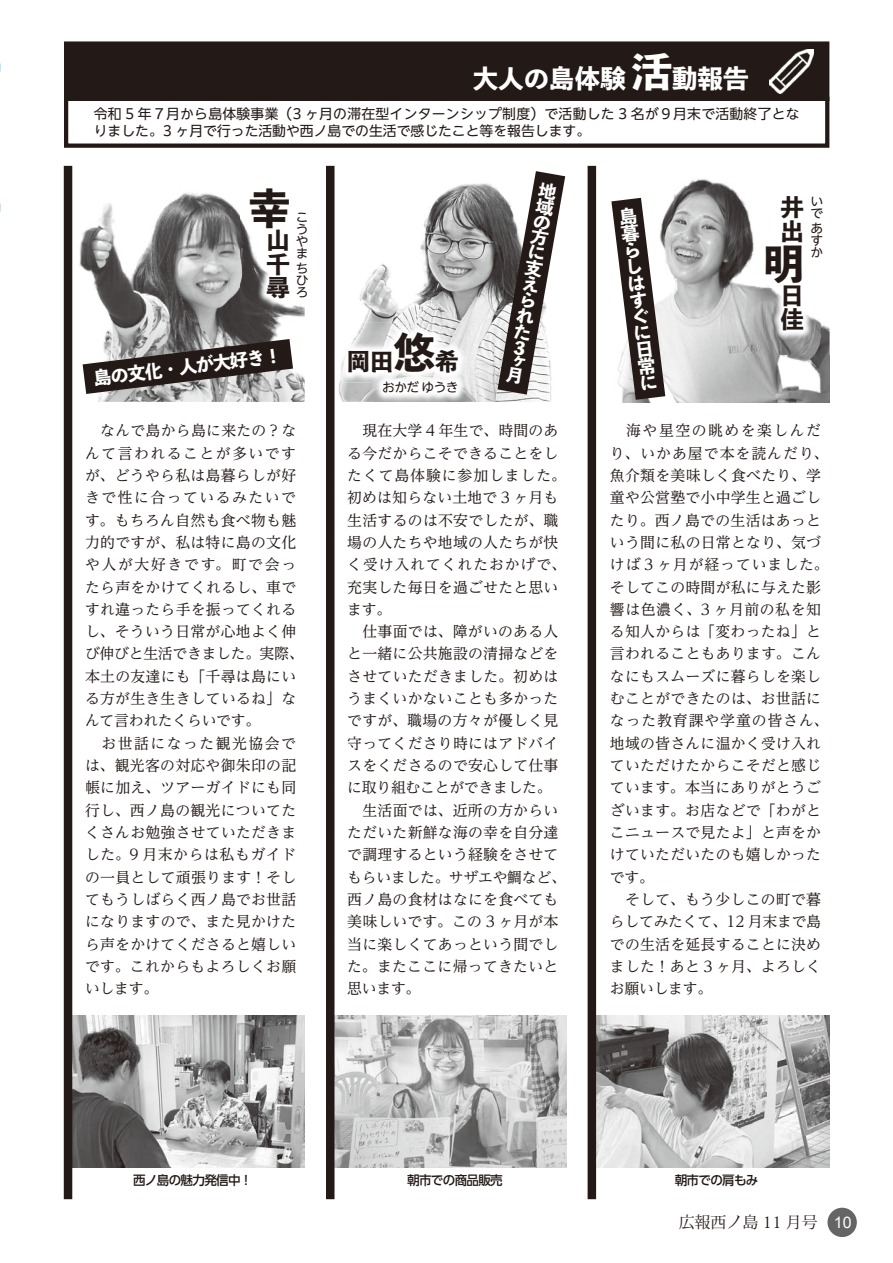
<style>
.page{position:relative;width:893px;height:1263px;background:#fff}
.page>*{position:absolute;margin:0;border:0;box-sizing:border-box;transform-origin:0 0}
.t1{font:41.4px "P Bunkyu Md Go Std EB";color:#231916}
.t2{font:25.5px "P Bunkyu Md Go Std EB";color:#fff}
.t3{font:23.4px/23.4px "P Bunkyu Md Go Std EB";color:#231916}
.t4{font:18px/16.6px "P Bunkyu Md Go Std EB";color:#fff;text-align:justify}
.t5{font:17.4px/15.9px "P Bunkyu Md Go Std EB";color:#fff;text-align:justify;scale:1.04 1}
.t6{font:15.9px "Koz Min Pro";color:#231916}
.t7{font:15.9px "Arial";color:#fff}
.t8{font:14.85px/22.4px "UD Reimin Pr 6 N";letter-spacing:.015em;color:#231916}
.t9{font:13.8px/17px "PUD Shin Go NT Pr 6 N";letter-spacing:.02em;color:#231916}
.t10{font:500 12.75px "UD Shin Go Pr 6 N";letter-spacing:-.05em;color:#231916}
.t11{font:12.75px/12.1px "PUD Shin Go NT Pr 6 N";letter-spacing:-.05em;color:#231916;text-align:justify}
.s1{font-size:40.35px}
.s2{font-size:41.4px}
</style>
<div class="page">
<div style="left:827px;top:1208px;width:30px;height:29px;background:#666565;border-radius:50%"></div>
<img style="left:72px;top:1015px;width:233px;height:152px">
<img style="left:334px;top:1015px;width:233px;height:152px">
<img style="left:596px;top:1015px;width:234px;height:152px">
<img style="left:72px;top:166px;width:233px;height:236px">
<img style="left:240px;top:178px;width:59px;height:130px">
<svg style="left:83px;top:339px;width:210px;height:55px;background:#66605f"></svg>
<img style="left:596px;top:166px;width:234px;height:236px">
<img style="left:756px;top:186px;width:57px;height:154px">
<svg style="left:611px;top:198px;width:54px;height:202px"></svg>
<img style="left:334px;top:166px;width:232px;height:236px">
<img style="left:339px;top:323px;width:129px;height:59px">
<img style="left:349px;top:351px;width:43px;height:22px">
<img style="left:394px;top:332px;width:41px;height:39px">
<img style="left:435px;top:350px;width:23px;height:21px">
<img style="left:374px;top:371px;width:93px;height:31px">
<svg style="left:374px;top:371px;width:18px;height:2px"></svg>
<img style="left:435px;top:371px;width:23px;height:2px">
<div style="left:64px;top:166px;width:8px;height:1033px;background:#231916"></div>
<div style="left:326px;top:166px;width:8px;height:1033px;background:#231916"></div>
<div style="left:588px;top:166px;width:8px;height:1033px;background:#231916"></div>
<div style="left:64px;top:41px;width:765px;height:56px;background:#231916"></div>
<div style="left:64px;top:97px;width:765px;height:51px;border:4px solid #231916"></div>
<img style="left:770px;top:49px;width:44px;height:44px">
<svg style="left:497px;top:171px;width:68px;height:224px"></svg>
<h2 class="t2" style="left:473px;top:59px;width:277px">大人の島体験<span class="s1">活</span>動報告</h2>
<p class="t9" style="left:94px;top:106px;width:707px">令和 5 年７月から島体験事業（3 ヶ月の滞在型インターンシップ制度）で活動した 3 名が９月末で活動終了となりました。3 ヶ月で行った活動や西ノ島での生活で感じたこと等を報告します。</p>
<h1 class="t1" style="left:249px;top:176px;width:42px">幸</h1>
<h3 class="t3" style="left:266px;top:227px;width:24px;text-align:justify">山千尋</h3>
<p class="t11" style="left:296px;top:211px;width:13px">こうやま</p>
<p class="t11" style="left:296px;top:262px;width:14px">ちひろ</p>
<p class="t4" style="left:93px;top:369px;width:191px;rotate:-7deg">島の文化・人が大好き!</p>
<h3 class="t3" style="left:347px;top:349px;width:113px">岡田<span class="s2">悠</span>希</h3>
<p class="t11" style="left:382px;top:381px;width:78px">おかだゆうき</p>
<p class="t5" style="left:540px;top:181px;width:10px;rotate:10deg">地域の方に支えられた</p>
<h3 class="t3" style="left:781px;top:194px;width:24px">井出</h3>
<h1 class="t1" style="left:763px;top:231px;width:40px">明</h1>
<h3 class="t3" style="left:781px;top:283px;width:24px">日佳</h3>
<p class="t4" style="left:618px;top:208px;width:11px;rotate:-7deg">島暮らしはすぐに日常に</p>
<p class="t11" style="left:810px;top:195px;width:14px">いで</p>
<p class="t11" style="left:810px;top:222px;width:13px">あすか</p>
<p class="t8" style="left:85px;top:419px;width:220px">　なんで島から島に来たの？なんて言われることが多いですが、どうやら私は島暮らしが好きで性に合っているみたいです。もちろん自然も食べ物も魅力的ですが、私は特に島の文化や人が大好きです。町で会ったら声をかけてくれるし、車ですれ違ったら手を振ってくれるし、そういう日常が心地よく伸び伸びと生活できました。実際、本土の友達にも「千尋は島にいる方が生き生きしているね」なんて言われたくらいです。<br>　お世話になった観光協会では、観光客の対応や御朱印の記帳に加え、ツアーガイドにも同行し、西ノ島の観光についてたくさんお勉強させていただきました。9 月末からは私もガイドの一員として頑張ります！そしてもうしばらく西ノ島でお世話になりますので、また見かけたら声をかけてくださると嬉しいです。これからもよろしくお願いします。</p>
<p class="t8" style="left:347px;top:419px;width:220px">　現在大学 4 年生で、時間のある今だからこそできることをしたくて島体験に参加しました。初めは知らない土地で 3 ヶ月も生活するのは不安でしたが、職場の人たちや地域の人たちが快く受け入れてくれたおかげで、充実した毎日を過ごせたと思います。<br>　仕事面では、障がいのある人と一緒に公共施設の清掃などをさせていただきました。初めはうまくいかないことも多かったですが、職場の方々が優しく見守ってくださり時にはアドバイスをくださるので安心して仕事に取り組むことができました。　生活面では、近所の方からいただいた新鮮な海の幸を自分達で調理するという経験をさせてもらいました。サザエや鯛など、西ノ島の食材はなにを食べても美味しいです。この 3 ヶ月が本当に楽しくてあっという間でした。またここに帰ってきたいと思います。</p>
<p class="t8" style="left:610px;top:419px;width:220px">　海や星空の眺めを楽しんだり、いかあ屋で本を読んだり、魚介類を美味しく食べたり、学童や公営塾で小中学生と過ごしたり。西ノ島での生活はあっという間に私の日常となり、気づけば3 ヶ月が経っていました。そしてこの時間が私に与えた影響は色濃く、3 ヶ月前の私を知る知人からは「変わったね」と言われることもあります。こんなにもスムーズに暮らしを楽しむことができたのは、お世話になった教育課や学童の皆さん、地域の皆さんに温かく受け入れていただけたからこそだと感じています。本当にありがとうございます。お店などで「わがとこニュースで見たよ」と声をかけていただいたのも嬉しかったです。<br>　そして、もう少しこの町で暮らしてみたくて、12 月末まで島での生活を延長することに決めました！あと 3 ヶ月、よろしくお願いします。</p>
<p class="t10" style="left:133px;top:1170px;width:121px">西ノ島の魅力発信中！</p>
<p class="t10" style="left:407px;top:1170px;width:97px">朝市での商品販売</p>
<p class="t10" style="left:675px;top:1170px;width:85px">朝市での肩もみ</p>
<p class="t6" style="left:679px;top:1211px;width:141px">広報西ノ島 11 月号</p>
<p class="t7" style="left:834px;top:1211px;width:19px">10</p>
</div>
